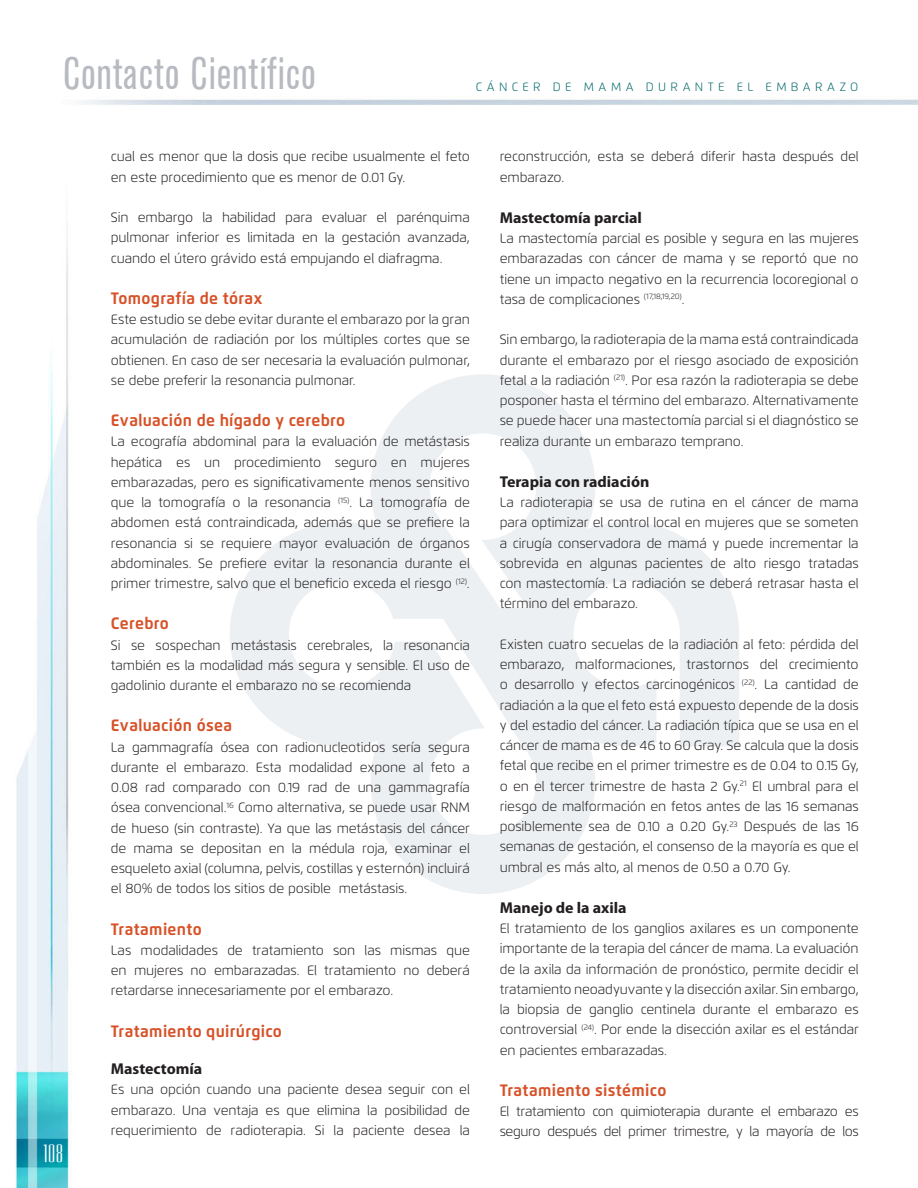
<style>
.page{position:relative;width:918px;height:1188px;background:#fff}
.page>*{position:absolute;margin:0;border:0;box-sizing:border-box;transform-origin:0 0}
.t1{font:45px "Akzent Cond";letter-spacing:.04em;color:#b7bac0;scale:.9 1}
.t2{font:21px "Ultra Condensed Sans Serif";color:#fff}
.SUBTITULO_FLEXO{font:700 16.5px "Flexo";letter-spacing:.02em;color:#d75127;scale:.95 1}
.NEGRITAS{font:700 semi-condensed 15.75px "Myriad Pro";color:#231f20;scale:1.08 1}
.TEXTO_GENERAL_FLEXO{font:300 13.5px/20.2px "Flexo";letter-spacing:-.01em;color:#231f20;text-align:justify}
.TEXTO_GENERAL_FLEXO-2{font:300 13.5px/20.2px "Flexo";letter-spacing:-.03em;color:#231f20}
.t3{font:300 12px "Flexo";letter-spacing:.36em;color:#006669}
</style>
<div class="page">
<img style="left:15px;top:99px;width:903px;height:1089px">
<svg style="left:230px;top:374px;width:509px;height:520px"></svg>
<svg style="left:430px;top:433px;width:106px;height:148px"></svg>
<svg style="left:289px;top:581px;width:247px;height:254px;fill:#edf0f2"></svg>
<h1 class="t1" style="left:64px;top:49px;width:281px">Contacto Científico</h1>
<p class="t3" style="left:476px;top:80px;width:384px">CÁNCER DE MAMA DURANTE EL EMBARAZO</p>
<h2 class="t2" style="left:42px;top:1140px;width:22px">108</h2>
<p class="TEXTO_GENERAL_FLEXO" style="left:111px;top:147px;width:361px">cual es menor que la dosis que recibe usualmente el feto en este procedimiento que es menor de 0.01 Gy.</p>
<p class="TEXTO_GENERAL_FLEXO" style="left:111px;top:207px;width:360px">Sin embargo la habilidad para evaluar el parénquima pulmonar inferior es limitada en la gestación avanzada, cuando el útero grávido está empujando el diafragma.</p>
<p class="SUBTITULO_FLEXO" style="left:111px;top:288px;width:161px">Tomografía de tórax</p>
<p class="TEXTO_GENERAL_FLEXO" style="left:111px;top:309px;width:361px">Este estudio se debe evitar durante el embarazo por la gran acumulación de radiación por los múltiples cortes que se obtienen. En caso de ser necesaria la evaluación pulmonar, se debe preferir la resonancia pulmonar.</p>
<p class="SUBTITULO_FLEXO" style="left:111px;top:410px;width:248px">Evaluación de hígado y cerebro</p>
<p class="TEXTO_GENERAL_FLEXO" style="left:111px;top:432px;width:361px">La ecografía abdominal para la evaluación de metástasis hepática es un procedimiento seguro en mujeres embarazadas, pero es significativamente menos sensitivo que la tomografía o la resonancia <sup>(15)</sup>. La tomografía de abdomen está contraindicada, además que se prefiere la resonancia si se requiere mayor evaluación de órganos abdominales. Se prefiere evitar la resonancia durante el primer trimestre, salvo que el beneficio exceda el riesgo <sup>(12)</sup>.</p>
<p class="SUBTITULO_FLEXO" style="left:111px;top:613px;width:63px">Cerebro</p>
<p class="TEXTO_GENERAL_FLEXO" style="left:111px;top:635px;width:361px">Si se sospechan metástasis cerebrales, la resonancia también es la modalidad más segura y sensible. El uso de gadolinio durante el embarazo no se recomienda</p>
<p class="SUBTITULO_FLEXO" style="left:111px;top:715px;width:129px">Evaluación ósea</p>
<p class="TEXTO_GENERAL_FLEXO" style="left:111px;top:737px;width:361px">La gammagrafía ósea con radionucleotidos sería segura durante el embarazo. Esta modalidad expone al feto a 0.08 rad comparado con 0.19 rad de una gammagrafía ósea convencional.<sup>16</sup> Como alternativa, se puede usar RNM de hueso (sin contraste). Ya que las metástasis del cáncer de mama se depositan en la médula roja, examinar el esqueleto axial (columna, pelvis, costillas y esternón) incluirá el 80% de todos los sitios de posible metástasis.</p>
<p class="SUBTITULO_FLEXO" style="left:111px;top:919px;width:97px">Tratamiento</p>
<p class="TEXTO_GENERAL_FLEXO" style="left:111px;top:940px;width:361px">Las modalidades de tratamiento son las mismas que en mujeres no embarazadas. El tratamiento no deberá retardarse innecesariamente por el embarazo.</p>
<p class="SUBTITULO_FLEXO" style="left:111px;top:1021px;width:182px">Tratamiento quirúrgico</p>
<p class="NEGRITAS" style="left:111px;top:1059px;width:86px">Mastectomía</p>
<p class="TEXTO_GENERAL_FLEXO" style="left:111px;top:1080px;width:361px">Es una opción cuando una paciente desea seguir con el embarazo. Una ventaja es que elimina la posibilidad de requerimiento de radioterapia. Si la paciente desea la</p>
<p class="TEXTO_GENERAL_FLEXO" style="left:500px;top:147px;width:360px">reconstrucción, esta se deberá diferir hasta después del embarazo.</p>
<p class="NEGRITAS" style="left:500px;top:207px;width:133px">Mastectomía parcial</p>
<p class="TEXTO_GENERAL_FLEXO" style="left:500px;top:228px;width:361px">La mastectomía parcial es posible y segura en las mujeres embarazadas con cáncer de mama y se reportó que no tiene un impacto negativo en la recurrencia locoregional o tasa de complicaciones <sup>(17,18,19,20)</sup>.</p>
<p class="TEXTO_GENERAL_FLEXO" style="left:500px;top:330px;width:361px">Sin embargo, la radioterapia de la mama está contraindicada durante el embarazo por el riesgo asociado de exposición fetal a la radiación <sup>(21)</sup>. Por esa razón la radioterapia se debe posponer hasta el término del embarazo. Alternativamente se puede hacer una mastectomía parcial si el diagnóstico se realiza durante un embarazo temprano.</p>
<p class="NEGRITAS" style="left:500px;top:471px;width:140px">Terapia con radiación</p>
<p class="TEXTO_GENERAL_FLEXO" style="left:500px;top:492px;width:361px">La radioterapia se usa de rutina en el cáncer de mama para optimizar el control local en mujeres que se someten a cirugía conservadora de mamá y puede incrementar la sobrevida en algunas pacientes de alto riesgo tratadas con mastectomía. La radiación se deberá retrasar hasta el término del embarazo.</p>
<p class="TEXTO_GENERAL_FLEXO" style="left:500px;top:634px;width:361px">Existen cuatro secuelas de la radiación al feto: pérdida del embarazo, malformaciones, trastornos del crecimiento o desarrollo y efectos carcinogénicos <sup>(22)</sup>. La cantidad de radiación a la que el feto está expuesto depende de la dosis y del estadio del cáncer. La radiación típica que se usa en el cáncer de mama es de 46 to 60 Gray. Se calcula que la dosis fetal que recibe en el primer trimestre es de 0.04 to 0.15 Gy, o en el tercer trimestre de hasta 2 Gy.<sup>21</sup> El umbral para el riesgo de malformación en fetos antes de las 16 semanas posiblemente sea de 0.10 a 0.20 Gy.<sup>23</sup> Después de las 16 semanas de gestación, el consenso de la mayoría es que el umbral es más alto, al menos de 0.50 a 0.70 Gy.</p>
<p class="NEGRITAS" style="left:500px;top:897px;width:119px">Manejo de la axila</p>
<p class="TEXTO_GENERAL_FLEXO" style="left:500px;top:918px;width:361px">El tratamiento de los ganglios axilares es un componente importante de la terapia del cáncer de mama. La evaluación de la axila da información de pronóstico, permite decidir el tratamiento neoadyuvante y la disección axilar. Sin embargo, la biopsia de ganglio centinela durante el embarazo es controversial <sup>(24)</sup>. Por ende la disección axilar es el estándar en pacientes embarazadas.</p>
<p class="SUBTITULO_FLEXO" style="left:500px;top:1080px;width:177px">Tratamiento sistémico</p>
<p class="TEXTO_GENERAL_FLEXO-2" style="left:500px;top:1101px;width:361px">El tratamiento con quimioterapia durante el embarazo es seguro después del primer trimestre, y la mayoría de los</p>
</div>
